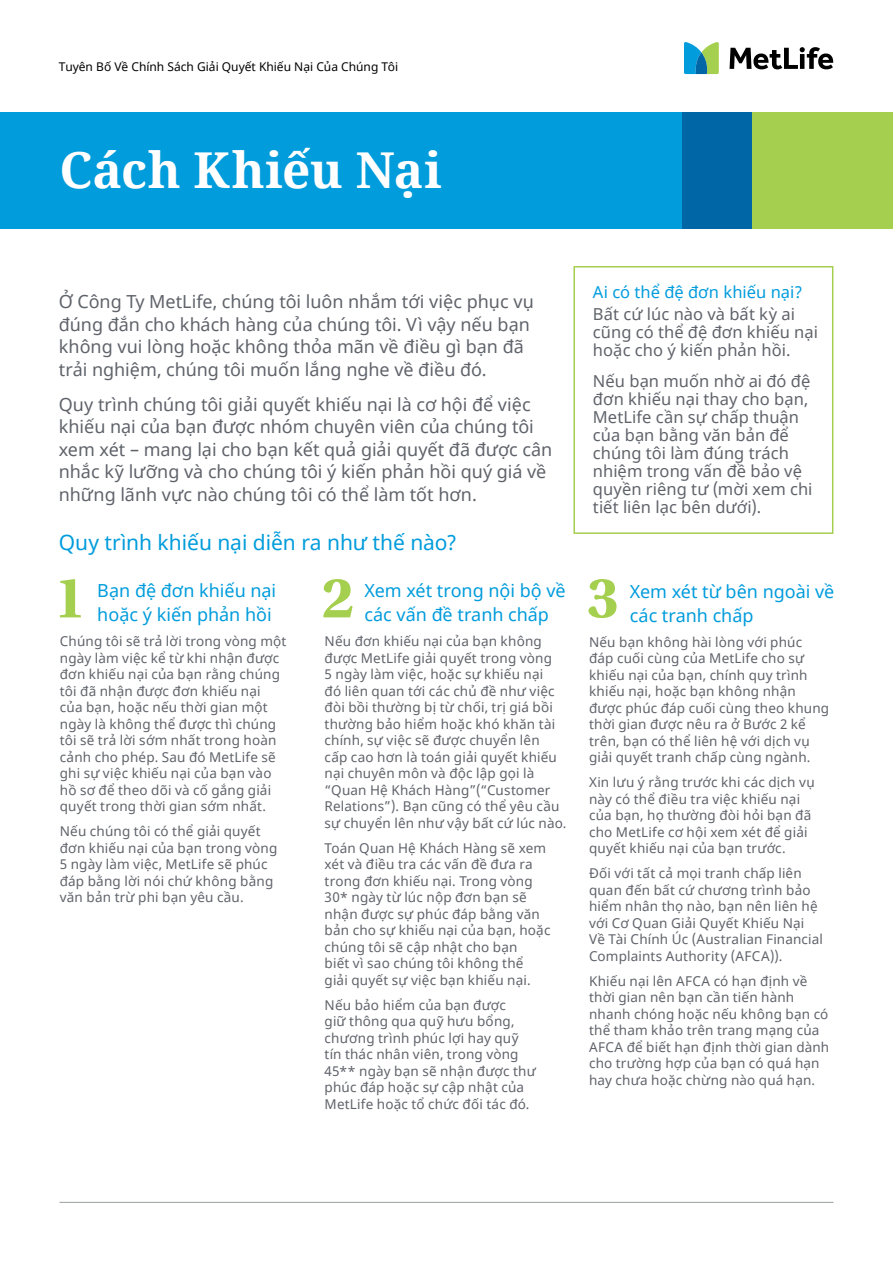
<style>
.page{position:relative;width:893px;height:1263px;background:#fff}
.page>*{position:absolute;margin:0;border:0;box-sizing:border-box;transform-origin:0 0}
.t1{font:700 60px "Utopia Std";color:#a5cf4f}
.t2{font:700 49.5px "Noto Serif";color:#fff}
.t3{font:21px "Noto Sans";letter-spacing:-.005em;color:#009cdc}
.t4{font:18px/22.5px "Noto Sans";color:#5f636a}
.t5{font:18px/24px "Noto Sans";color:#009cdc}
.t6{font:16.5px/18px "Noto Sans";letter-spacing:.005em;color:#5f636a}
.t7{font:16.5px "Noto Sans";letter-spacing:.005em;color:#009cdc}
.t8{font:13.5px/16.5px "Noto Sans";letter-spacing:.015em;color:#5f636a}
.t9{font:12px "Noto Sans";color:#000}
</style>
<div class="page">
<svg style="left:729px;top:47px;width:104px;height:22px"></svg>
<svg style="left:684px;top:42px;width:35px;height:32px"></svg>
<div style="left:0;top:112px;width:682px;height:117px;background:#009cdc"></div>
<div style="left:752px;top:112px;width:141px;height:117px;background:#a5cf4f"></div>
<div style="left:682px;top:112px;width:70px;height:117px;background:#0066a6"></div>
<div style="left:573px;top:266px;width:260px;height:268px;border:2px solid #a5cf4f"></div>
<hr style="left:60px;top:1202px;width:773px;height:1px;background:#a3a7a9">
<p class="t9" style="left:59px;top:58px;width:341px">Tuyên Bố Về Chính Sách Giải Quyết Khiếu Nại Của Chúng Tôi</p>
<h2 class="t2" style="left:60px;top:135px;width:384px">Cách Khiếu Nại</h2>
<h3 class="t4" style="left:59px;top:291px;width:477px">Ở Công Ty MetLife, chúng tôi luôn nhắm tới việc phục vụ đúng đắn cho khách hàng của chúng tôi. Vì vậy nếu bạn không vui lòng hoặc không thỏa mãn về điều gì bạn đã trải nghiệm, chúng tôi muốn lắng nghe về điều đó.</h3>
<p class="t4" style="left:59px;top:394px;width:495px">Quy trình chúng tôi giải quyết khiếu nại là cơ hội để việc khiếu nại của bạn được nhóm chuyên viên của chúng tôi xem xét – mang lại cho bạn kết quả giải quyết đã được cân nhắc kỹ lưỡng và cho chúng tôi ý kiến phản hồi quý giá về những lãnh vực nào chúng tôi có thể làm tốt hơn.</p>
<h3 class="t3" style="left:59px;top:528px;width:400px">Quy trình khiếu nại diễn ra như thế nào?</h3>
<p class="t7" style="left:593px;top:280px;width:211px">Ai có thể đệ đơn khiếu nại?</p>
<p class="t6" style="left:593px;top:305px;width:227px">Bất cứ lúc nào và bất kỳ ai cũng có thể đệ đơn khiếu nại hoặc cho ý kiến phản hồi.</p>
<p class="t6" style="left:593px;top:372px;width:221px">Nếu bạn muốn nhờ ai đó đệ đơn khiếu nại thay cho bạn,<br>MetLife cần sự chấp thuận của bạn bằng văn bản để chúng tôi làm đúng trách nhiệm trong vấn đề bảo vệ quyền riêng tư (mời xem chi tiết liên lạc bên dưới).</p>
<h1 class="t1" style="left:54px;top:563px;width:33px">1</h1>
<h1 class="t1" style="left:322px;top:563px;width:33px">2</h1>
<h1 class="t1" style="left:587px;top:563px;width:33px">3</h1>
<h3 class="t5" style="left:97px;top:579px;width:180px">Bạn đệ đơn khiếu nại hoặc ý kiến phản hồi</h3>
<p class="t8" style="left:60px;top:633px;width:228px">Chúng tôi sẽ trả lời trong vòng một ngày làm việc kể từ khi nhận được đơn khiếu nại của bạn rằng chúng tôi đã nhận được đơn khiếu nại của bạn, hoặc nếu thời gian một ngày là không thể được thì chúng tôi sẽ trả lời sớm nhất trong hoàn cảnh cho phép. Sau đó MetLife sẽ ghi sự việc khiếu nại của bạn vào hồ sơ để theo dõi và cố gắng giải quyết trong thời gian sớm nhất.</p>
<p class="t8" style="left:60px;top:823px;width:219px">Nếu chúng tôi có thể giải quyết đơn khiếu nại của bạn trong vòng<br>5 ngày làm việc, MetLife sẽ phúc đáp bằng lời nói chứ không bằng văn bản trừ phi bạn yêu cầu.</p>
<h3 class="t5" style="left:364px;top:579px;width:203px">Xem xét trong nội bộ về các vấn đề tranh chấp</h3>
<p class="t8" style="left:325px;top:633px;width:243px">Nếu đơn khiếu nại của bạn không được MetLife giải quyết trong vòng<br>5 ngày làm việc, hoặc sự khiếu nại<br>đó liên quan tới các chủ đề như việc đòi bồi thường bị từ chối, trị giá bồi thường bảo hiểm hoặc khó khăn tài chính, sự việc sẽ được chuyển lên<br>cấp cao hơn là toán giải quyết khiếu nại chuyên môn và độc lập gọi là “Quan Hệ Khách Hàng”(“Customer<br>Relations”). Bạn cũng có thể yêu cầu sự chuyển lên như vậy bất cứ lúc nào.</p>
<p class="t8" style="left:325px;top:840px;width:227px">Toán Quan Hệ Khách Hàng sẽ xem xét và điều tra các vấn đề đưa ra trong đơn khiếu nại. Trong vòng<br>30* ngày từ lúc nộp đơn bạn sẽ nhận được sự phúc đáp bằng văn bản cho sự khiếu nại của bạn, hoặc chúng tôi sẽ cập nhật cho bạn<br>biết vì sao chúng tôi không thể<br>giải quyết sự việc bạn khiếu nại.</p>
<p class="t8" style="left:325px;top:997px;width:213px">Nếu bảo hiểm của bạn được<br>giữ thông qua quỹ hưu bổng, chương trình phúc lợi hay quỹ tín thác nhân viên, trong vòng<br>45** ngày bạn sẽ nhận được thư phúc đáp hoặc sự cập nhật của<br>MetLife hoặc tổ chức đối tác đó.</p>
<h3 class="t5" style="left:630px;top:580px;width:206px">Xem xét từ bên ngoài về các tranh chấp</h3>
<p class="t8" style="left:589px;top:634px;width:242px">Nếu bạn không hài lòng với phúc đáp cuối cùng của MetLife cho sự khiếu nại của bạn, chính quy trình khiếu nại, hoặc bạn không nhận được phúc đáp cuối cùng theo khung thời gian được nêu ra ở Bước 2 kể trên, bạn có thể liên hệ với dịch vụ giải quyết tranh chấp cùng ngành.</p>
<p class="t8" style="left:589px;top:775px;width:227px">Xin lưu ý rằng trước khi các dịch vụ này có thể điều tra việc khiếu nại của bạn, họ thường đòi hỏi bạn đã cho MetLife cơ hội xem xét để giải quyết khiếu nại của bạn trước.</p>
<p class="t8" style="left:589px;top:866px;width:235px">Đối với tất cả mọi tranh chấp liên quan đến bất cứ chương trình bảo hiểm nhân thọ nào, bạn nên liên hệ với Cơ Quan Giải Quyết Khiếu Nại<br>Về Tài Chính Úc (Australian Financial<br>Complaints Authority (AFCA)).</p>
<p class="t8" style="left:589px;top:973px;width:242px">Khiếu nại lên AFCA có hạn định về thời gian nên bạn cần tiến hành nhanh chóng hoặc nếu không bạn có thể tham khảo trên trang mạng của<br>AFCA để biết hạn định thời gian dành cho trường hợp của bạn có quá hạn hay chưa hoặc chừng nào quá hạn.</p>
</div>
